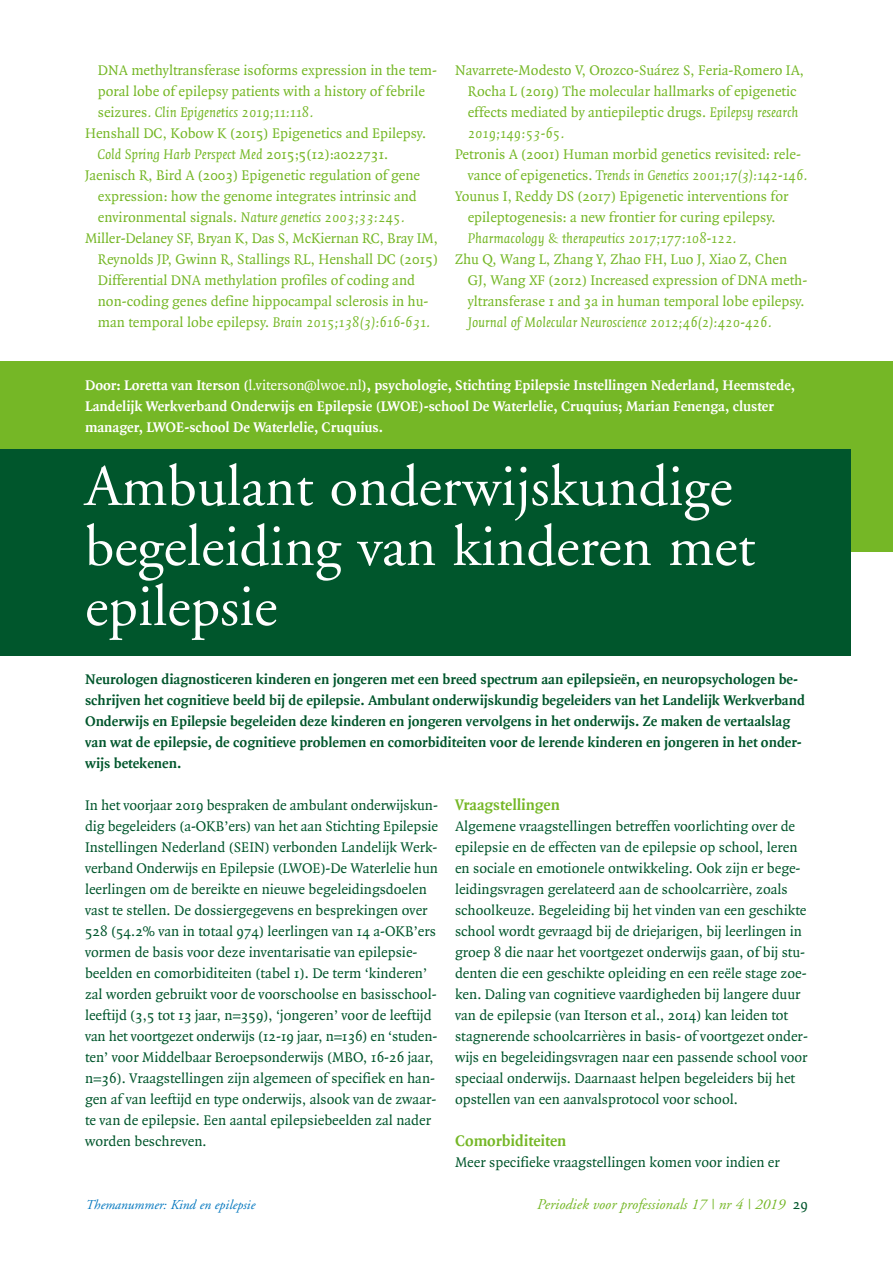
<style>
.page{position:relative;width:893px;height:1263px;background:#fff}
.page>*{position:absolute;margin:0;border:0;box-sizing:border-box;transform-origin:0 0}
.t1{font:58.5px/60px "Adobe Garamond";color:#fff}
.t2{font:700 16.5px "Quadraat";color:#75b726}
.t3{font:15px/21px "Quadraat";color:#00562c}
.t4{font:15px/21px "Quadraat";color:#75b726}
.t5{font:700 15px/21px "Quadraat";color:#00562c}
.t6{font:italic 15px "Quadraat";color:#75b726}
.t7{font:700 15px/21px "Quadraat";color:#fff}
.t8{font:italic 15px "Adobe Garamond";color:#75b726}
.t9{font:italic 13.5px "Adobe Garamond";color:#0076be}
.s1{font-style:normal}
.s2{font-style:italic}
.s3{font-weight:400}
.s4{font-family:"Quadraat";font-style:normal;color:#00562c}
</style>
<div class="page">
<div style="left:0;top:362px;width:893px;height:190px;background:#75b726"></div>
<div style="left:0;top:449px;width:850px;height:207px;background:#00562c"></div>
<p class="t4" style="left:98px;top:60px;width:341px">DNA methyltransferase isoforms expression in the tem-</p>
<p class="t4" style="left:98px;top:81px;width:329px">poral lobe of epilepsy patients with a history of febrile</p>
<p class="t6" style="left:98px;top:104px;width:217px"><span class="s1">seizures</span>. Clin Epigenetics 2019;11:118.</p>
<p class="t4" style="left:85px;top:123px;width:343px">Henshall DC, Kobow K (2015) Epigenetics and Epilepsy.</p>
<p class="t6" style="left:98px;top:146px;width:292px">Cold Spring Harb Perspect Med <span class="s1">2015;5(12):a022731.</span></p>
<p class="t4" style="left:85px;top:165px;width:337px">Jaenisch R, Bird A (2003) Epigenetic regulation of gene</p>
<p class="t4" style="left:98px;top:186px;width:320px">expression: how the genome integrates intrinsic and</p>
<p class="t6" style="left:98px;top:209px;width:309px"><span class="s1">environmental signals.</span> Nature genetics 2003;33:245.</p>
<p class="t4" style="left:85px;top:228px;width:354px">Miller-Delaney SF, Bryan K, Das S, McKiernan RC, Bray IM,</p>
<p class="t4" style="left:98px;top:249px;width:342px">Reynolds JP, Gwinn R, Stallings RL, Henshall DC (2015)</p>
<p class="t4" style="left:98px;top:270px;width:319px">Differential DNA methylation profiles of coding and</p>
<p class="t4" style="left:98px;top:291px;width:332px">non-coding genes define hippocampal sclerosis in hu-</p>
<p class="t6" style="left:98px;top:314px;width:334px"><span class="s1">man temporal lobe epilepsy.</span> Brain 2015;138(3):616-631.</p>
<p class="t4" style="left:468px;top:60px;width:338px;text-indent:-13px">Navarrete-Modesto V, Orozco-Suárez S, Feria-Romero IA, Rocha L (2019) The molecular hallmarks of epigenetic effects mediated by antiepileptic drugs. <span class="s2">Epilepsy research 2019;149:53-65.</span></p>
<p class="t4" style="left:455px;top:144px;width:348px">Petronis A (2001) Human morbid genetics revisited: rele-</p>
<p class="t6" style="left:468px;top:167px;width:341px"><span class="s1">vance of epigenetics.</span> Trends in Genetics 2001;17(3):142-146.</p>
<p class="t4" style="left:455px;top:186px;width:335px">Younus I, Reddy DS (2017) Epigenetic interventions for</p>
<p class="t4" style="left:468px;top:207px;width:309px">epileptogenesis: a new frontier for curing epilepsy.</p>
<p class="t6" style="left:468px;top:230px;width:271px">Pharmacology &amp; therapeutics 2017;177:108-122.</p>
<p class="t4" style="left:468px;top:249px;width:341px;text-indent:-13px">Zhu Q, Wang L, Zhang Y, Zhao FH, Luo J, Xiao Z, Chen<br>GJ, Wang XF (2012) Increased expression of DNA meth&shy;yltransferase 1 and 3a in human temporal lobe epilepsy.</p>
<p class="t6" style="left:468px;top:314px;width:306px">Journal of Molecular Neuroscience 2012;46(2):420-426.</p>
<p class="t7" style="left:85px;top:375px;width:711px">Door: Loretta van Iterson (<span class="s3">l.viterson@lwoe.nl</span>), psychologie, Stichting Epilepsie Instellingen Nederland, Heemstede,<br>Landelijk Werkverband Onderwijs en Epilepsie (LWOE)-school De Waterlelie, Cruquius; Marian Fenenga, cluster manager, LWOE-school De Waterlelie, Cruquius.</p>
<h1 class="t1" style="left:85px;top:458px;width:672px">Ambulant onderwijskundige begeleiding van kinderen met epilepsie</h1>
<p class="t5" style="left:85px;top:669px;width:721px">Neurologen diagnosticeren kinderen en jongeren met een breed spectrum aan epilepsieën, en neuropsychologen be&shy;schrijven het cognitieve beeld bij de epilepsie. Ambulant onderwijskundig begeleiders van het Landelijk Werkverband Onderwijs en Epilepsie begeleiden deze kinderen en jongeren vervolgens in het onderwijs. Ze maken de vertaalslag van wat de epilepsie, de cognitieve problemen en comorbiditeiten voor de lerende kinderen en jongeren in het onder&shy;wijs betekenen.</p>
<p class="t3" style="left:85px;top:795px;width:354px">In het voorjaar 2019 bespraken de ambulant onderwijskun&shy;dig begeleiders (a-OKB’ers) van het aan Stichting Epilepsie Instellingen Nederland (SEIN) verbonden Landelijk Werk&shy;verband Onderwijs en Epilepsie (LWOE)-De Waterlelie hun leerlingen om de bereikte en nieuwe begeleidingsdoelen vast te stellen. De dossiergegevens en besprekingen over 528 (54.2% van in totaal 974) leerlingen van 14 a-OKB’ers vormen de basis voor deze inventarisatie van epilepsie&shy;beelden en comorbiditeiten (tabel 1). De term ‘kinderen’ zal worden gebruikt voor de voorschoolse en basisschool&shy;leeftijd (3,5 tot 13 jaar, n=359), ‘jongeren’ voor de leeftijd van het voortgezet onderwijs (12-19 jaar, n=136) en ‘studen&shy;ten’ voor Middelbaar Beroepsonderwijs (MBO, 16-26 jaar, n=36). Vraagstellingen zijn algemeen of specifiek en han&shy;gen af van leeftijd en type onderwijs, alsook van de zwaar&shy;te van de epilepsie. Een aantal epilepsiebeelden zal nader worden beschreven.</p>
<p class="t2" style="left:455px;top:796px;width:106px">Vraagstellingen</p>
<p class="t3" style="left:455px;top:816px;width:354px">Algemene vraagstellingen betreffen voorlichting over de epilepsie en de effecten van de epilepsie op school, leren en sociale en emotionele ontwikkeling. Ook zijn er bege&shy;leidingsvragen gerelateerd aan de schoolcarrière, zoals schoolkeuze. Begeleiding bij het vinden van een geschikte school wordt gevraagd bij de driejarigen, bij leerlingen in groep 8 die naar het voortgezet onderwijs gaan, of bij stu&shy;denten die een geschikte opleiding en een reële stage zoe&shy;ken. Daling van cognitieve vaardigheden bij langere duur van de epilepsie (van Iterson et al., 2014) kan leiden tot stagnerende schoolcarrières in basis- of voortgezet onder&shy;wijs en begeleidingsvragen naar een passende school voor speciaal onderwijs. Daarnaast helpen begeleiders bij het opstellen van een aanvalsprotocol voor school.</p>
<p class="t2" style="left:455px;top:1132px;width:113px">Comorbiditeiten</p>
<p class="t3" style="left:455px;top:1152px;width:326px">Meer specifieke vraagstellingen komen voor indien er</p>
<p class="t9" style="left:85px;top:1198px;width:171px">Themanummer: Kind en epilepsie</p>
<p class="t8" style="left:537px;top:1196px;width:273px">Periodiek voor professionals 17 | nr 4 | 2019 <span class="s4">29</span></p>
</div>
